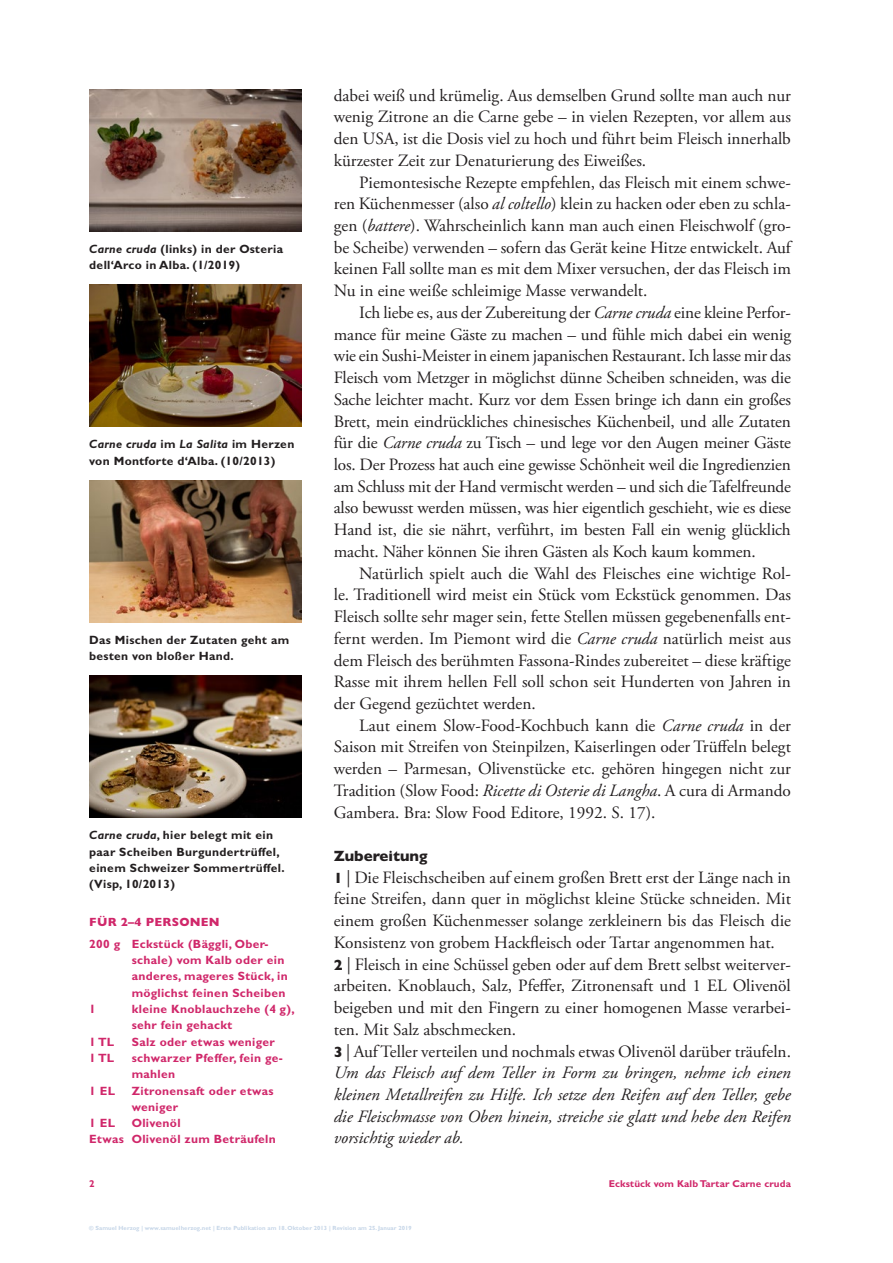
<style>
.page{position:relative;width:893px;height:1263px;background:#fff}
.page>*{position:absolute;margin:0;border:0;box-sizing:border-box;transform-origin:0 0}
.Lauftext_mit_Einzug{font:17.25px/21.8px "Adobe Garamond Pro";color:#231f20;text-align:justify}
.Zubereitung_-_11_5_R{font:17.25px/21.8px "Adobe Garamond Pro";color:#231f20;text-align:justify}
.Zubereitung_-_11_5_R-2{font:italic 17.25px/21.8px "Adobe Garamond Pro";color:#231f20;text-align:justify}
.Zubereitung_Titel{font:800 15px "Gill Sans MT Pro";color:#231f20}
.Zutaten_-_8_Bold{font:700 12px/16.4px "Gill Sans MT Pro";letter-spacing:.025em;color:#d0276a}
.Bildlegende_-_8_Bold{font:700 12px/16.4px "Gill Sans MT Pro";letter-spacing:.025em;color:#231f20}
.Zutaten_Titel_-_8_He{font:800 12px "Gill Sans MT Pro";letter-spacing:.025em;color:#d0276a}
.t1{font:700 9.9px "Gill Sans MT Pro";letter-spacing:.01em;color:#d0276a}
.Copyright_-_4_Heavy{font:700 6px "Gill Sans MT Pro";letter-spacing:.01em;color:#c6d6e8}
.s1{font-style:italic}
.s2{font-family:"Gill Sans MT Pro";font-weight:800;font-size:15px}
</style>
<div class="page">
<img style="left:89px;top:89px;width:213px;height:142px">
<img style="left:89px;top:285px;width:213px;height:141px">
<img style="left:89px;top:480px;width:213px;height:142px">
<img style="left:89px;top:676px;width:213px;height:141px">
<p class="Bildlegende_-_8_Bold" style="left:89px;top:240px;width:195px"><span class="s1">Carne cruda</span> (links) in der Osteria dell‘Arco in Alba. (1/2019)</p>
<p class="Bildlegende_-_8_Bold" style="left:89px;top:436px;width:207px"><span class="s1">Carne cruda</span> im <span class="s1">La Salita</span> im Herzen von Montforte d‘Alba. (10/2013)</p>
<p class="Bildlegende_-_8_Bold" style="left:89px;top:631px;width:202px">Das Mischen der Zutaten geht am besten von bloßer Hand.</p>
<p class="Bildlegende_-_8_Bold" style="left:89px;top:827px;width:197px"><span class="s1">Carne cruda</span>, hier belegt mit ein paar Scheiben Burgundertrüffel, einem Schweizer Sommertrüffel. (Visp, 10/2013)</p>
<p class="Zutaten_Titel_-_8_He" style="left:89px;top:915px;width:132px">FÜR 2–4 PERSONEN</p>
<p class="Zutaten_-_8_Bold" style="left:132px;top:935px;width:158px;text-indent:-43px">200 g Eckstück (Bäggli, Ober&shy;schale) vom Kalb oder ein anderes, mageres Stück, in möglichst feinen Scheiben</p>
<p class="Zutaten_-_8_Bold" style="left:89px;top:1000px;width:8px">1</p>
<p class="Zutaten_-_8_Bold" style="left:132px;top:1000px;width:164px">kleine Knoblauchzehe (4 g), sehr fein gehackt</p>
<p class="Zutaten_-_8_Bold" style="left:89px;top:1033px;width:27px">1 TL</p>
<p class="Zutaten_-_8_Bold" style="left:132px;top:1033px;width:145px">Salz oder etwas weniger</p>
<p class="Zutaten_-_8_Bold" style="left:89px;top:1049px;width:27px">1 TL</p>
<p class="Zutaten_-_8_Bold" style="left:132px;top:1049px;width:153px">schwarzer Pfeffer, fein ge&shy;mahlen</p>
<p class="Zutaten_-_8_Bold" style="left:89px;top:1082px;width:27px">1 EL</p>
<p class="Zutaten_-_8_Bold" style="left:132px;top:1082px;width:143px">Zitronensaft oder etwas weniger</p>
<p class="Zutaten_-_8_Bold" style="left:89px;top:1114px;width:27px">1 EL</p>
<p class="Zutaten_-_8_Bold" style="left:132px;top:1114px;width:50px">Olivenöl</p>
<p class="Zutaten_-_8_Bold" style="left:89px;top:1131px;width:188px">Etwas Olivenöl zum Beträufeln</p>
<p class="Lauftext_mit_Einzug" style="left:334px;top:85px;width:459px">dabei weiß und krümelig. Aus demselben Grund sollte man auch nur wenig Zitrone an die Carne gebe – in vielen Rezepten, vor allem aus den USA, ist die Dosis viel zu hoch und führt beim Fleisch innerhalb kürzester Zeit zur Denaturierung des Eiweißes.</p>
<p class="Lauftext_mit_Einzug" style="left:334px;top:172px;width:459px;text-indent:26px">Piemontesische Rezepte empfehlen, das Fleisch mit einem schwe&shy;ren Küchenmesser (also <span class="s1">al coltello</span>) klein zu hacken oder eben zu schla&shy;gen (<span class="s1">battere</span>). Wahrscheinlich kann man auch einen Fleischwolf (gro&shy;be Scheibe) verwenden – sofern das Gerät keine Hitze entwickelt. Auf keinen Fall sollte man es mit dem Mixer versuchen, der das Fleisch im Nu in eine weiße schleimige Masse verwandelt.</p>
<p class="Lauftext_mit_Einzug" style="left:334px;top:302px;width:459px;text-indent:26px">Ich liebe es, aus der Zubereitung der <span class="s1">Carne cruda</span> eine kleine Perfor&shy;mance für meine Gäste zu machen – und fühle mich dabei ein wenig wie ein Sushi-Meister in einem japanischen Restaurant. Ich lasse mir das Fleisch vom Metzger in möglichst dünne Scheiben schneiden, was die Sache leichter macht. Kurz vor dem Essen bringe ich dann ein großes Brett, mein eindrückliches chinesisches Küchenbeil, und alle Zutaten für die <span class="s1">Carne cruda</span> zu Tisch – und lege vor den Augen meiner Gäste los. Der Prozess hat auch eine gewisse Schönheit weil die Ingredienzien am Schluss mit der Hand vermischt werden – und sich die Tafelfreunde also bewusst werden müssen, was hier eigentlich geschieht, wie es diese Hand ist, die sie nährt, verführt, im besten Fall ein wenig glücklich macht. Näher können Sie ihren Gästen als Koch kaum kommen.</p>
<p class="Lauftext_mit_Einzug" style="left:334px;top:563px;width:459px;text-indent:26px">Natürlich spielt auch die Wahl des Fleisches eine wichtige Rol&shy;le. Traditionell wird meist ein Stück vom Eckstück genommen. Das Fleisch sollte sehr mager sein, fette Stellen müssen gegebenenfalls ent&shy;fernt werden. Im Piemont wird die <span class="s1">Carne cruda</span> natürlich meist aus dem Fleisch des berühmten Fassona-Rindes zubereitet – diese kräftige Rasse mit ihrem hellen Fell soll schon seit Hunderten von Jahren in der Gegend gezüchtet werden.</p>
<p class="Lauftext_mit_Einzug" style="left:334px;top:715px;width:459px;text-indent:26px">Laut einem Slow-Food-Kochbuch kann die <span class="s1">Carne cruda</span> in der Saison mit Streifen von Steinpilzen, Kaiserlingen oder Trüffeln belegt werden – Parmesan, Olivenstücke etc. gehören hingegen nicht zur Tradition (Slow Food: <span class="s1">Ricette di Osterie di Langha</span>. A cura di Armando Gambera. Bra: Slow Food Editore, 1992. S. 17).</p>
<p class="Zubereitung_Titel" style="left:334px;top:847px;width:95px">Zubereitung</p>
<p class="Zubereitung_-_11_5_R" style="left:334px;top:867px;width:459px"><span class="s2">1</span> | Die Fleischscheiben auf einem großen Brett erst der Länge nach in feine Streifen, dann quer in möglichst kleine Stücke schneiden. Mit einem großen Küchenmesser solange zerkleinern bis das Fleisch die Konsistenz von grobem Hackfleisch oder Tartar angenommen hat.</p>
<p class="Zubereitung_-_11_5_R" style="left:334px;top:954px;width:459px"><span class="s2">2</span> | Fleisch in eine Schüssel geben oder auf dem Brett selbst weiterver&shy;arbeiten. Knoblauch, Salz, Pfeffer, Zitronensaft und 1 EL Olivenöl beigeben und mit den Fingern zu einer homogenen Masse verarbei&shy;ten. Mit Salz abschmecken.</p>
<p class="Zubereitung_-_11_5_R" style="left:334px;top:1041px;width:459px"><span class="s2">3</span> | Auf Teller verteilen und nochmals etwas Olivenöl darüber träufeln.</p>
<p class="Zubereitung_-_11_5_R-2" style="left:334px;top:1062px;width:459px">Um das Fleisch auf dem Teller in Form zu bringen, nehme ich einen kleinen Metallreifen zu Hilfe. Ich setze den Reifen auf den Teller, gebe die Fleischmasse von Oben hinein, streiche sie glatt und hebe den Reifen vorsichtig wieder ab.</p>
<p class="t1" style="left:89px;top:1177px;width:7px">2</p>
<p class="t1" style="left:609px;top:1177px;width:184px">Eckstück vom Kalb Tartar Carne cruda</p>
<p class="Copyright_-_4_Heavy" style="left:89px;top:1224px;width:324px">© Samuel Herzog | www.samuelherzog.net | Erste Publikation am 18. Oktober 2013 | Revision am 25. Januar 2019</p>
</div>
